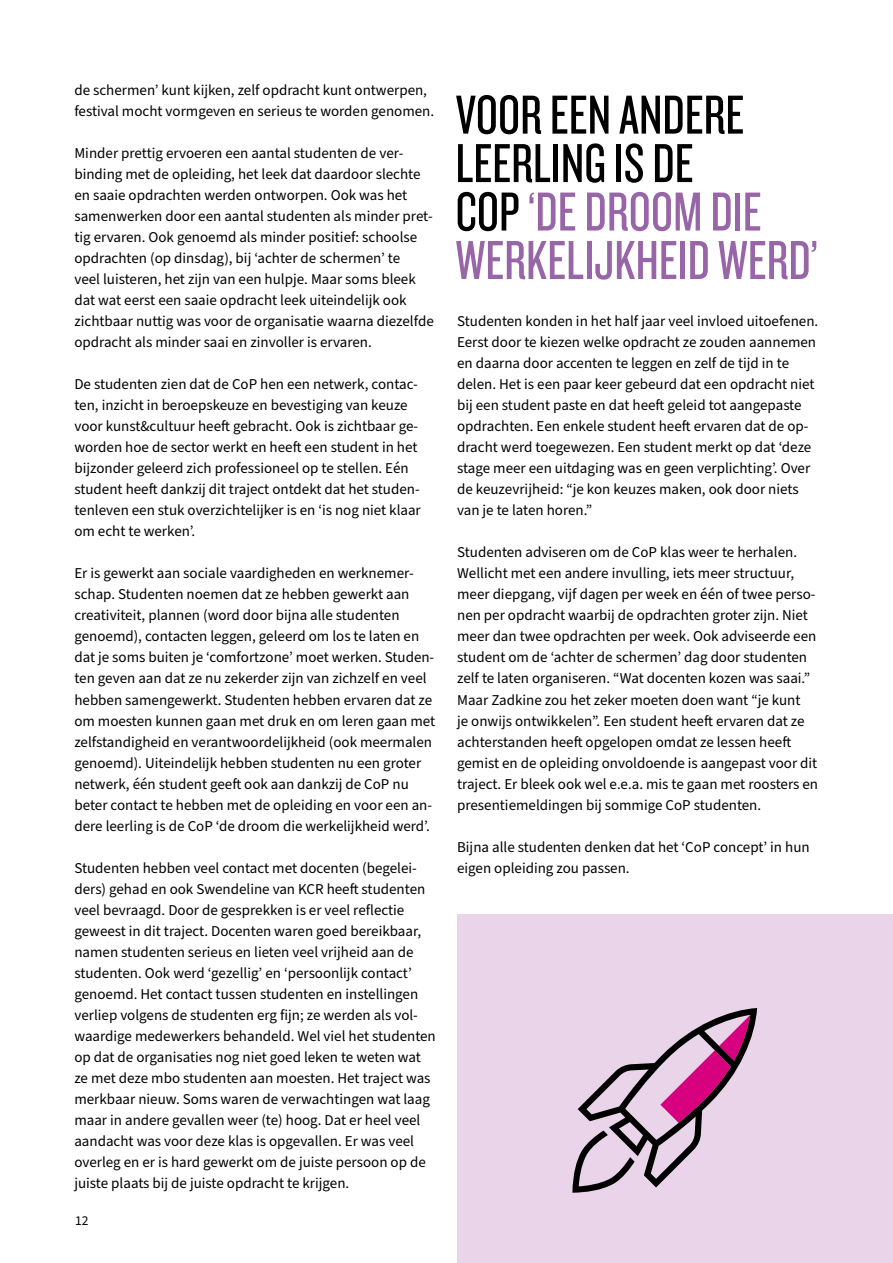
<style>
.page{position:relative;width:893px;height:1263px;background:#fff}
.page>*{position:absolute;margin:0;border:0;box-sizing:border-box;transform-origin:0 0}
.t1{font:57px/48.4px "Knockout 28 Junior Feathrwt";color:#9866a8}
.t2{font:15px/21px "Source Sans Pro";color:#000}
.t3{font:13.5px "Source Sans Pro";color:#000}
.s1{color:#000}
</style>
<div class="page">
<div style="left:457px;top:914px;width:436px;height:349px;background:#e9d4e9"></div>
<svg style="left:572px;top:1008px;width:185px;height:185px"></svg>
<p class="t2" style="left:74px;top:80px;width:361px">de schermen’ kunt kijken, zelf opdracht kunt ontwerpen, festival mocht vormgeven en serieus te worden genomen.</p>
<p class="t2" style="left:74px;top:143px;width:361px">Minder prettig ervoeren een aantal studenten de ver&shy;binding met de opleiding, het leek dat daardoor slechte en saaie opdrachten werden ontworpen. Ook was het samenwerken door een aantal studenten als minder pret&shy;tig ervaren. Ook genoemd als minder positief: schoolse opdrachten (op dinsdag), bij ‘achter de schermen’ te<br>veel luisteren, het zijn van een hulpje. Maar soms bleek dat wat eerst een saaie opdracht leek uiteindelijk ook zichtbaar nuttig was voor de organisatie waarna diezelfde opdracht als minder saai en zinvoller is ervaren.</p>
<p class="t2" style="left:74px;top:374px;width:348px">De studenten zien dat de CoP hen een netwerk, contac&shy;ten, inzicht in beroepskeuze en bevestiging van keuze voor kunst&amp;cultuur heeft gebracht. Ook is zichtbaar ge&shy;worden hoe de sector werkt en heeft een student in het bijzonder geleerd zich professioneel op te stellen. Eén student heeft dankzij dit traject ontdekt dat het studen&shy;tenleven een stuk overzichtelijker is en ‘is nog niet klaar om echt te werken’.</p>
<p class="t2" style="left:74px;top:563px;width:362px">Er is gewerkt aan sociale vaardigheden en werknemer&shy;schap. Studenten noemen dat ze hebben gewerkt aan creativiteit, plannen (word door bijna alle studenten genoemd), contacten leggen, geleerd om los te laten en dat je soms buiten je ‘comfortzone’ moet werken. Studen&shy;ten geven aan dat ze nu zekerder zijn van zichzelf en veel hebben samengewerkt. Studenten hebben ervaren dat ze om moesten kunnen gaan met druk en om leren gaan met zelfstandigheid en verantwoordelijkheid (ook meermalen genoemd). Uiteindelijk hebben studenten nu een groter netwerk, één student geeft ook aan dankzij de CoP nu beter contact te hebben met de opleiding en voor een an&shy;dere leerling is de CoP ‘de droom die werkelijkheid werd’.</p>
<p class="t2" style="left:74px;top:857px;width:363px">Studenten hebben veel contact met docenten (begelei&shy;ders) gehad en ook Swendeline van KCR heeft studenten veel bevraagd. Door de gesprekken is er veel reflectie geweest in dit traject. Docenten waren goed bereikbaar, namen studenten serieus en lieten veel vrijheid aan de studenten. Ook werd ‘gezellig’ en ‘persoonlijk contact’ genoemd. Het contact tussen studenten en instellingen verliep volgens de studenten erg fijn; ze werden als vol&shy;waardige medewerkers behandeld. Wel viel het studenten op dat de organisaties nog niet goed leken te weten wat ze met deze mbo studenten aan moesten. Het traject was merkbaar nieuw. Soms waren de verwachtingen wat laag maar in andere gevallen weer (te) hoog. Dat er heel veel aandacht was voor deze klas is opgevallen. Er was veel overleg en er is hard gewerkt om de juiste persoon op de juiste plaats bij de juiste opdracht te krijgen.</p>
<p class="t3" style="left:75px;top:1211px;width:15px">12</p>
<h1 class="t1" style="left:455px;top:88px;width:364px"><span class="s1">VOOR EEN ANDERE<br>LEERLING IS DE<br>COP</span> ‘DE DROOM DIE<br>WERKELIJKHEID WERD’</h1>
<p class="t2" style="left:457px;top:311px;width:363px">Studenten konden in het half jaar veel invloed uitoefenen.<br>Eerst door te kiezen welke opdracht ze zouden aannemen en daarna door accenten te leggen en zelf de tijd in te delen. Het is een paar keer gebeurd dat een opdracht niet bij een student paste en dat heeft geleid tot aangepaste opdrachten. Een enkele student heeft ervaren dat de op&shy;dracht werd toegewezen. Een student merkt op dat ‘deze stage meer een uitdaging was en geen verplichting’. Over de keuzevrijheid: “je kon keuzes maken, ook door niets van je te laten horen.”</p>
<p class="t2" style="left:457px;top:542px;width:362px">Studenten adviseren om de CoP klas weer te herhalen.<br>Wellicht met een andere invulling, iets meer structuur, meer diepgang, vijf dagen per week en één of twee perso&shy;nen per opdracht waarbij de opdrachten groter zijn. Niet meer dan twee opdrachten per week. Ook adviseerde een student om de ‘achter de schermen’ dag door studenten zelf te laten organiseren. “Wat docenten kozen was saai.” Maar Zadkine zou het zeker moeten doen want “je kunt<br>je onwijs ontwikkelen”. Een student heeft ervaren dat ze achterstanden heeft opgelopen omdat ze lessen heeft gemist en de opleiding onvoldoende is aangepast voor dit traject. Er bleek ook wel e.e.a. mis te gaan met roosters en presentiemeldingen bij sommige CoP studenten.</p>
<p class="t2" style="left:457px;top:836px;width:354px">Bijna alle studenten denken dat het ‘CoP concept’ in hun eigen opleiding zou passen.</p>
</div>
